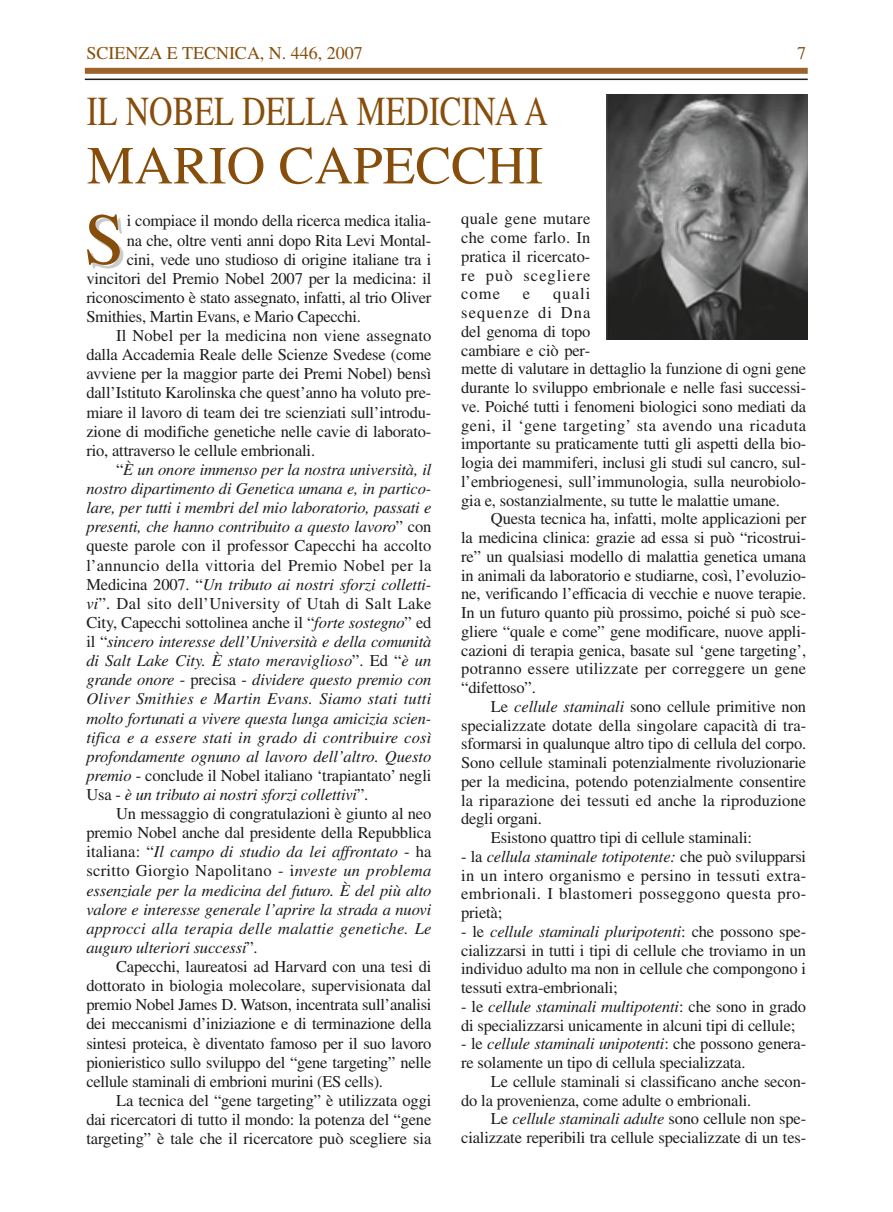
<style>
.page{position:relative;width:893px;height:1212px;background:#fff}
.page>*{position:absolute;margin:0;border:0;box-sizing:border-box;transform-origin:0 0}
.t1{font:73.05px "Times";color:#874d0a}
.t2{font:53.55px "Times";color:#874d0a}
.t3{font:41.1px "Times";color:#874d0a;scale:.79 1}
.t4{font:18px "Times";color:#874d0a}
.t5{font:16.5px/18.8px "Times";letter-spacing:-.01em;color:#1c1c1a;text-align:justify}
.t6{font:italic 16.5px "Times";letter-spacing:-.01em;color:#1c1c1a}
.t7{font:italic 16.5px "Times";letter-spacing:.01em;color:#1c1c1a}
.t8{font:16.5px "Times";letter-spacing:.015em;color:#1c1c1a}
.t9{font:italic 16.5px "Times";letter-spacing:.015em;color:#1c1c1a}
.t10{font:16.5px "Times";letter-spacing:.02em;color:#1c1c1a}
.t11{font:16.5px "Times";letter-spacing:.01em;color:#1c1c1a}
.s1{font-style:normal}
.s2{font-style:italic}
</style>
<div class="page">
<div style="left:85px;top:68px;width:723px;height:6px;background:#9b642d"></div>
<hr style="left:85px;top:79px;width:723px;height:1px;background:#1c1c1a">
<img style="left:606px;top:94px;width:202px;height:245px">
<p class="t4" style="left:86px;top:46px;width:278px">SCIENZA E TECNICA, N. 446, 2007</p>
<p class="t4" style="left:797px;top:46px;width:10px">7</p>
<h3 class="t3" style="left:87px;top:97px;width:585px">IL NOBEL DELLA MEDICINA A</h3>
<h2 class="t2" style="left:87px;top:146px;width:458px">MARIO CAPECCHI</h2>
<h1 class="t1" style="left:84px;top:213px;width:42px">S</h1>
<p class="t5" style="left:127px;top:213px;width:306px">i compiace il mondo della ricerca medica italia-</p>
<p class="t5" style="left:127px;top:232px;width:306px">na che, oltre venti anni dopo Rita Levi Montal-</p>
<p class="t5" style="left:127px;top:251px;width:306px">cini, vede uno studioso di origine italiane tra i</p>
<p class="t5" style="left:86px;top:270px;width:347px">vincitori del Premio Nobel 2007 per la medicina: il</p>
<p class="t5" style="left:86px;top:289px;width:347px">riconoscimento è stato assegnato, infatti, al trio Oliver</p>
<p class="t5" style="left:86px;top:309px;width:276px">Smithies, Martin Evans, e Mario Capecchi.</p>
<p class="t11" style="left:116px;top:330px;width:317px">Il Nobel per la medicina non viene assegnato</p>
<p class="t5" style="left:86px;top:347px;width:347px">dalla Accademia Reale delle Scienze Svedese (come</p>
<p class="t5" style="left:86px;top:366px;width:347px">avviene per la maggior parte dei Premi Nobel) bensì</p>
<p class="t5" style="left:86px;top:385px;width:347px">dall’Istituto Karolinska che quest’anno ha voluto pre-</p>
<p class="t5" style="left:86px;top:404px;width:347px">miare il lavoro di team dei tre scienziati sull’introdu-</p>
<p class="t5" style="left:86px;top:423px;width:347px">zione di modifiche genetiche nelle cavie di laborato-</p>
<p class="t5" style="left:86px;top:442px;width:230px">rio, attraverso le cellule embrionali.</p>
<p class="t6" style="left:116px;top:463px;width:317px"><span class="s1">“</span>È un onore immenso per la nostra università, il</p>
<p class="t6" style="left:86px;top:482px;width:347px">nostro dipartimento di Genetica umana e, in partico-</p>
<p class="t6" style="left:86px;top:502px;width:347px">lare, per tutti i membri del mio laboratorio, passati e</p>
<p class="t6" style="left:86px;top:521px;width:347px">presenti, che hanno contribuito a questo lavoro<span class="s1">” con</span></p>
<p class="t5" style="left:86px;top:538px;width:347px">queste parole con il professor Capecchi ha accolto</p>
<p class="t8" style="left:86px;top:559px;width:347px">l’annuncio della vittoria del Premio Nobel per la</p>
<p class="t6" style="left:86px;top:578px;width:347px"><span class="s1">Medicina 2007. “</span>Un tributo ai nostri sforzi colletti-</p>
<p class="t8" style="left:86px;top:597px;width:347px"><span class="s2">vi</span>”. Dal sito dell’University of Utah di Salt Lake</p>
<p class="t5" style="left:86px;top:614px;width:347px">City, Capecchi sottolinea anche il “<span class="s2">forte sostegno</span>” ed</p>
<p class="t6" style="left:86px;top:635px;width:347px"><span class="s1">il “</span>sincero interesse dell’Università e della comunità</p>
<p class="t6" style="left:86px;top:655px;width:347px">di Salt Lake City. È stato meraviglioso<span class="s1">”. Ed “</span>è un</p>
<p class="t6" style="left:86px;top:674px;width:347px">grande onore <span class="s1">- precisa -</span> dividere questo premio con</p>
<p class="t9" style="left:86px;top:693px;width:347px">Oliver Smithies e Martin Evans. Siamo stati tutti</p>
<p class="t6" style="left:86px;top:712px;width:347px">molto fortunati a vivere questa lunga amicizia scien-</p>
<p class="t7" style="left:86px;top:731px;width:347px">tifica e a essere stati in grado di contribuire così</p>
<p class="t6" style="left:86px;top:750px;width:347px">profondamente ognuno al lavoro dell’altro. Questo</p>
<p class="t5" style="left:86px;top:767px;width:347px"><span class="s2">premio</span> - conclude il Nobel italiano ‘trapiantato’ negli</p>
<p class="t6" style="left:86px;top:788px;width:283px"><span class="s1">Usa -</span> è un tributo ai nostri sforzi collettivi<span class="s1">”.</span></p>
<p class="t5" style="left:116px;top:806px;width:317px">Un messaggio di congratulazioni è giunto al neo</p>
<p class="t5" style="left:86px;top:825px;width:347px">premio Nobel anche dal presidente della Repubblica</p>
<p class="t6" style="left:86px;top:846px;width:347px"><span class="s1">italiana: “</span>Il campo di studio da lei affrontato <span class="s1">- ha</span></p>
<p class="t10" style="left:86px;top:865px;width:347px">scritto Giorgio Napolitano - i<span class="s2">nveste un problema</span></p>
<p class="t6" style="left:86px;top:884px;width:347px">essenziale per la medicina del futuro. È del più alto</p>
<p class="t6" style="left:86px;top:903px;width:347px">valore e interesse generale l’aprire la strada a nuovi</p>
<p class="t7" style="left:86px;top:922px;width:347px">approcci alla terapia delle malattie genetiche. Le</p>
<p class="t6" style="left:86px;top:941px;width:173px">auguro ulteriori successi<span class="s1">”.</span></p>
<p class="t5" style="left:116px;top:959px;width:317px">Capecchi, laureatosi ad Harvard con una tesi di</p>
<p class="t5" style="left:86px;top:978px;width:347px">dottorato in biologia molecolare, supervisionata dal</p>
<p class="t5" style="left:86px;top:997px;width:347px">premio Nobel James D. Watson, incentrata sull’analisi</p>
<p class="t5" style="left:86px;top:1016px;width:347px">dei meccanismi d’iniziazione e di terminazione della</p>
<p class="t5" style="left:86px;top:1035px;width:347px">sintesi proteica, è diventato famoso per il suo lavoro</p>
<p class="t5" style="left:86px;top:1054px;width:347px">pionieristico sullo sviluppo del “gene targeting” nelle</p>
<p class="t5" style="left:86px;top:1073px;width:298px">cellule staminali di embrioni murini (ES cells).</p>
<p class="t5" style="left:116px;top:1092px;width:317px">La tecnica del “gene targeting” è utilizzata oggi</p>
<p class="t5" style="left:86px;top:1112px;width:347px">dai ricercatori di tutto il mondo: la potenza del “gene</p>
<p class="t5" style="left:86px;top:1131px;width:347px">targeting” è tale che il ricercatore può scegliere sia</p>
<p class="t5" style="left:461px;top:211px;width:131px">quale gene mutare che come farlo. In pratica il ricercato&shy;re può scegliere come</p>
<p class="t5" style="left:461px;top:286px;width:347px;text-align:left;text-indent:92px">quali<br>sequenze di Dna<br>del genoma di topo<br>cambiare e ciò per-<br>mette di valutare in dettaglio la funzione di ogni gene durante lo sviluppo embrionale e nelle fasi successi&shy;ve. Poiché tutti i fenomeni biologici sono mediati da geni, il ‘gene targeting’ sta avendo una ricaduta importante su praticamente tutti gli aspetti della bio&shy;logia dei mammiferi, inclusi gli studi sul cancro, sul&shy;l’embriogenesi, sull’immunologia, sulla neurobiolo&shy;gia e, sostanzialmente, su tutte le malattie umane.</p>
<p class="t5" style="left:461px;top:511px;width:347px;text-indent:30px">Questa tecnica ha, infatti, molte applicazioni per la medicina clinica: grazie ad essa si può “ricostrui&shy;re” un qualsiasi modello di malattia genetica umana in animali da laboratorio e studiarne, così, l’evoluzio&shy;ne, verificando l’efficacia di vecchie e nuove terapie.<br>In un futuro quanto più prossimo, poiché si può sce&shy;gliere “quale e come” gene modificare, nuove appli&shy;cazioni di terapia genica, basate sul ‘gene targeting’, potranno essere utilizzate per correggere un gene “difettoso”.</p>
<p class="t5" style="left:491px;top:698px;width:317px">Le <span class="s2">cellule staminali</span> sono cellule primitive non</p>
<p class="t5" style="left:461px;top:717px;width:347px">specializzate dotate della singolare capacità di tra-</p>
<p class="t5" style="left:461px;top:736px;width:347px">sformarsi in qualunque altro tipo di cellula del corpo.</p>
<p class="t5" style="left:461px;top:755px;width:347px">Sono cellule staminali potenzialmente rivoluzionarie</p>
<p class="t5" style="left:461px;top:773px;width:347px">per la medicina, potendo potenzialmente consentire</p>
<p class="t5" style="left:461px;top:792px;width:346px">la riparazione dei tessuti ed anche la riproduzione</p>
<p class="t5" style="left:461px;top:811px;width:82px">degli organi.</p>
<p class="t5" style="left:491px;top:830px;width:263px">Esistono quattro tipi di cellule staminali:</p>
<p class="t5" style="left:461px;top:848px;width:347px">- la <span class="s2">cellula staminale totipotente:</span> che può svilupparsi in un intero organismo e persino in tessuti extra&shy;embrionali. I blastomeri posseggono questa pro&shy;prietà;</p>
<p class="t5" style="left:461px;top:923px;width:347px">- le <span class="s2">cellule staminali pluripotenti</span>: che possono spe&shy;cializzarsi in tutti i tipi di cellule che troviamo in un individuo adulto ma non in cellule che compongono i tessuti extra-embrionali;</p>
<p class="t5" style="left:461px;top:998px;width:347px">- le <span class="s2">cellule staminali multipotenti</span>: che sono in grado di specializzarsi unicamente in alcuni tipi di cellule;</p>
<p class="t5" style="left:461px;top:1036px;width:347px">- le <span class="s2">cellule staminali unipotenti</span>: che possono genera&shy;re solamente un tipo di cellula specializzata.</p>
<p class="t5" style="left:461px;top:1073px;width:347px;text-indent:30px">Le cellule staminali si classificano anche secon&shy;do la provenienza, come adulte o embrionali.</p>
<p class="t5" style="left:461px;top:1111px;width:347px;text-align:right">Le <span class="s2">cellule staminali adulte</span> sono cellule non spe&shy;cializzate reperibili tra cellule specializzate di un tes-</p>
<p class="t5" style="left:523px;top:286px;width:9px">e</p>
</div>
